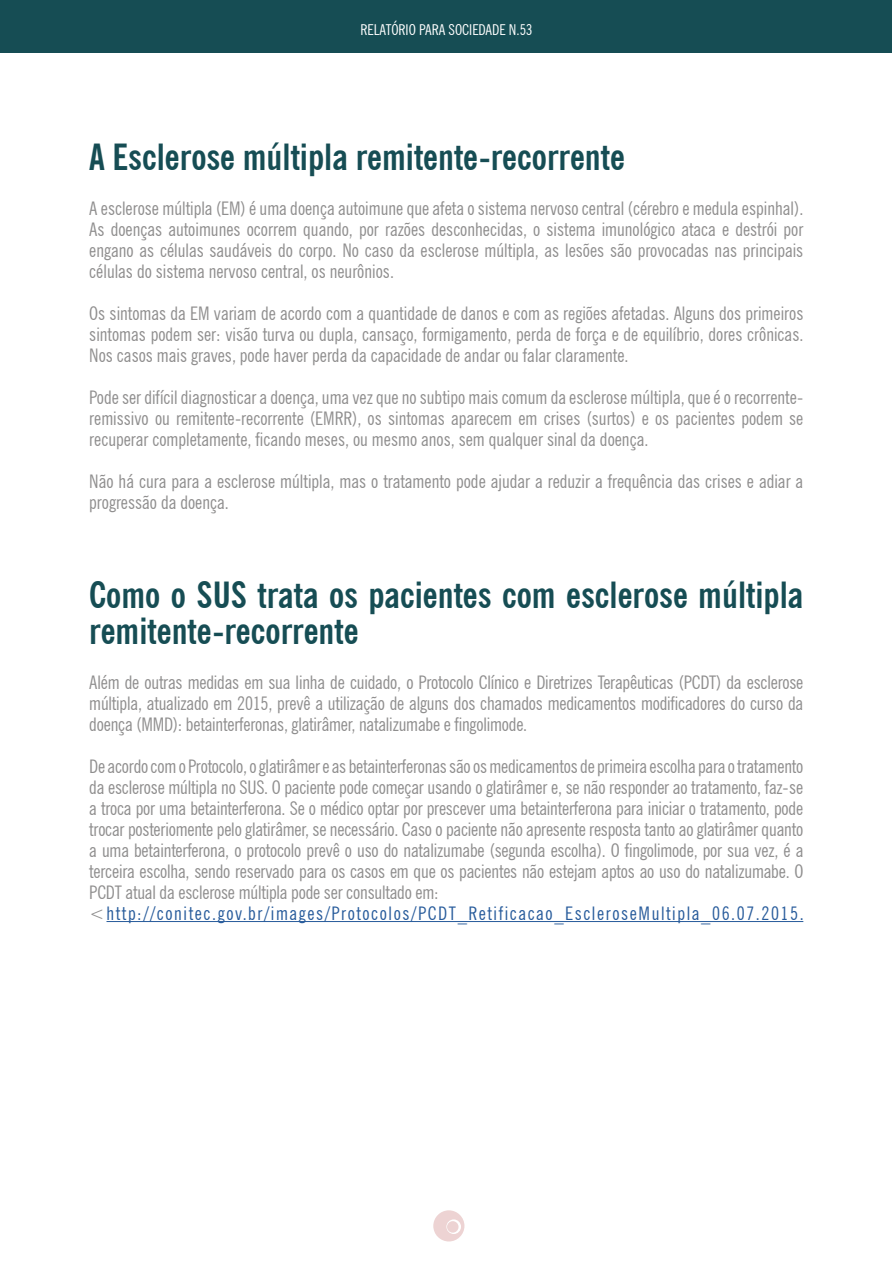
<style>
.page{position:relative;width:893px;height:1263px;background:#fff}
.page>*{position:absolute;margin:0;border:0;box-sizing:border-box;transform-origin:0 0}
.t1{font:700 condensed 36px/36px "News Gothic BT";color:#164d54}
.t2{font:condensed 18.75px/21px "News Gothic BT";letter-spacing:-.01em;color:#8f8e8e;text-align:justify}
.t3{font:condensed 15px "News Gothic BT";color:#fff}
.s1{color:#275b9b}
</style>
<div class="page">
<hr style="left:106px;top:921px;width:697px;height:1px;background:#275b9b">
<div style="left:1px;top:0;width:891px;height:52px;background:#164d54"></div>
<svg style="left:433px;top:1210px;width:31px;height:31px"></svg>
<svg style="left:447px;top:1221px;width:12px;height:12px"></svg>
<p class="t3" style="left:360px;top:20px;width:174px">RELATÓRIO PARA SOCIEDADE N.53</p>
<h1 class="t1" style="left:89px;top:139px;width:537px">A Esclerose múltipla remitente-recorrente</h1>
<p class="t2" style="left:89px;top:197px;width:716px">A esclerose múltipla (EM) é uma doença autoimune que afeta o sistema nervoso central (cérebro e medula espinhal).<br>As doenças autoimunes ocorrem quando, por razões desconhecidas, o sistema imunológico ataca e destrói por engano as células saudáveis do corpo. No caso da esclerose múltipla, as lesões são provocadas nas principais células do sistema nervoso central, os neurônios.</p>
<p class="t2" style="left:89px;top:302px;width:716px">Os sintomas da EM variam de acordo com a quantidade de danos e com as regiões afetadas. Alguns dos primeiros sintomas podem ser: visão turva ou dupla, cansaço, formigamento, perda de força e de equilíbrio, dores crônicas.<br>Nos casos mais graves, pode haver perda da capacidade de andar ou falar claramente.</p>
<p class="t2" style="left:89px;top:386px;width:716px">Pode ser difícil diagnosticar a doença, uma vez que no subtipo mais comum da esclerose múltipla, que é o recorrente&shy;remissivo ou remitente-recorrente (EMRR), os sintomas aparecem em crises (surtos) e os pacientes podem se recuperar completamente, ficando meses, ou mesmo anos, sem qualquer sinal da doença.</p>
<p class="t2" style="left:89px;top:470px;width:715px">Não há cura para a esclerose múltipla, mas o tratamento pode ajudar a reduzir a frequência das crises e adiar a progressão da doença.</p>
<h1 class="t1" style="left:89px;top:577px;width:716px">Como o SUS trata os pacientes com esclerose múltipla remitente-recorrente</h1>
<p class="t2" style="left:89px;top:671px;width:716px">Além de outras medidas em sua linha de cuidado, o Protocolo Clínico e Diretrizes Terapêuticas (PCDT) da esclerose múltipla, atualizado em 2015, prevê a utilização de alguns dos chamados medicamentos modificadores do curso da doença (MMD): betainterferonas, glatirâmer, natalizumabe e fingolimode.</p>
<p class="t2" style="left:89px;top:755px;width:716px;text-align:left">De acordo com o Protocolo, o glatirâmer e as betainterferonas são os medicamentos de primeira escolha para o tratamento da esclerose múltipla no SUS. O paciente pode começar usando o glatirâmer e, se não responder ao tratamento, faz-se a troca por uma betainterferona. Se o médico optar por prescever uma betainterferona para iniciar o tratamento, pode trocar posteriomente pelo glatirâmer, se necessário. Caso o paciente não apresente resposta tanto ao glatirâmer quanto a uma betainterferona, o protocolo prevê o uso do natalizumabe (segunda escolha). O fingolimode, por sua vez, é a terceira escolha, sendo reservado para os casos em que os pacientes não estejam aptos ao uso do natalizumabe. O PCDT atual da esclerose múltipla pode ser consultado em: &lt;<span class="s1">http://conitec.gov.br/images/Protocolos/PCDT_Retificacao_EscleroseMultipla_06.07.2015.</span></p>
</div>
